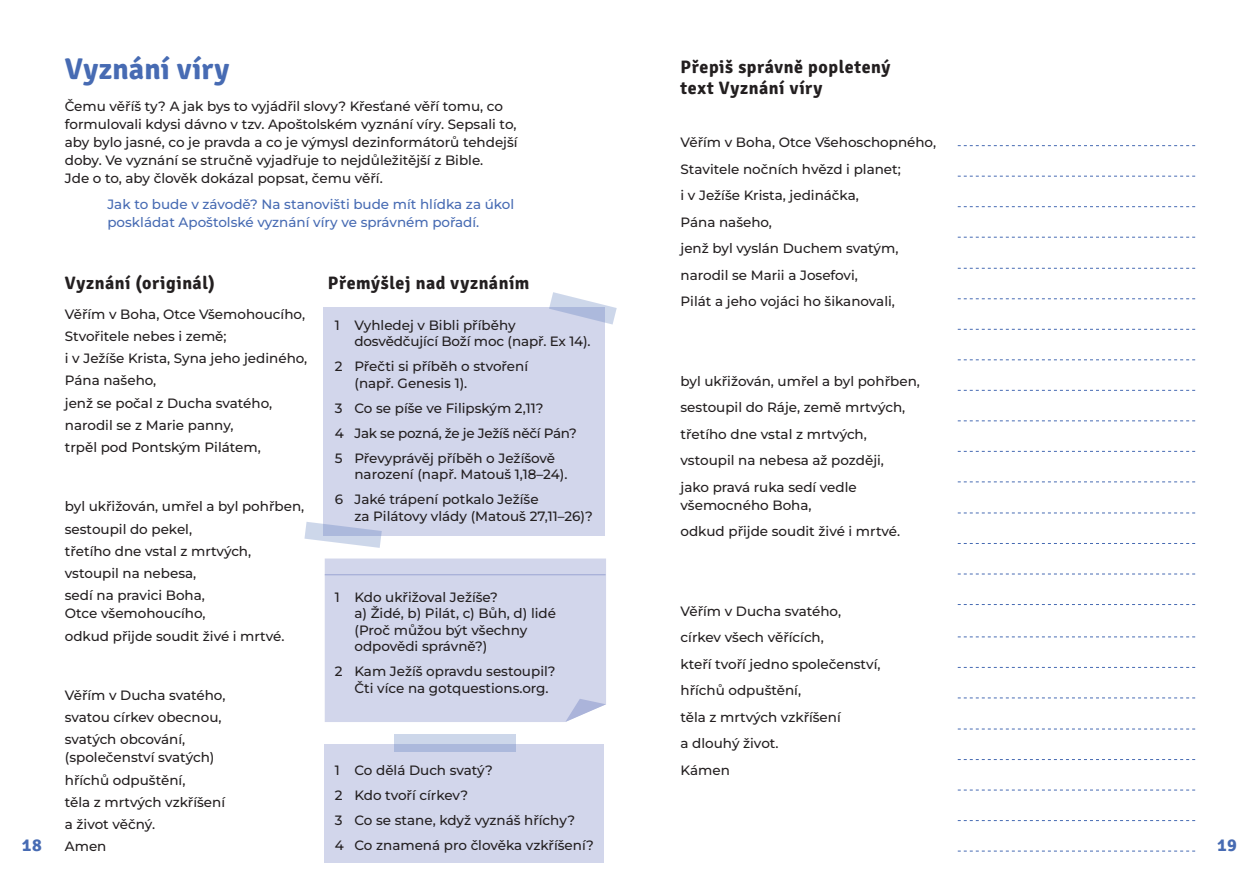
<style>
.page{position:relative;width:1259px;height:893px;background:#fff}
.page>*{position:absolute;margin:0;border:0;box-sizing:border-box;transform-origin:0 0}
.Nadpis{font:300 30px "Signika";letter-spacing:.005em;color:#476bb3}
.podnadpis{font:300 18px/21px "Signika";letter-spacing:.03em;color:#231f20}
.t1{font:300 18px "Signika";color:#476bb3}
.hl__text{font:500 13.5px/16.5px "Montserrat";color:#231f20}
.hl__text-2{font:500 13.5px/18px "Montserrat";color:#476bb3}
.hl__text-3{font:500 13.5px "Montserrat";letter-spacing:-.02em;color:#231f20}
</style>
<div class="page">
<div style="left:325px;top:558px;width:281px;height:164px;background:#d2d6eb"></div>
<div style="left:323px;top:307px;width:281px;height:229px;background:#d2d6eb"></div>
<div style="left:324px;top:744px;width:280px;height:118px;background:#d2d6eb"></div>
<svg style="left:394px;top:734px;width:122px;height:17px;background:#bfcae4"></svg>
<svg style="left:304px;top:522px;width:78px;height:26px"></svg>
<svg style="left:549px;top:292px;width:68px;height:33px"></svg>
<svg style="left:565px;top:699px;width:41px;height:23px"></svg>
<hr style="left:325px;top:574px;width:280px;height:1px;background:#9ba5d3">
<svg style="left:957px;top:145px;width:238px;height:1px"></svg>
<svg style="left:957px;top:390px;width:238px;height:1px"></svg>
<svg style="left:957px;top:268px;width:238px;height:1px"></svg>
<svg style="left:957px;top:513px;width:238px;height:1px"></svg>
<svg style="left:957px;top:729px;width:238px;height:1px"></svg>
<svg style="left:957px;top:206px;width:238px;height:1px"></svg>
<svg style="left:957px;top:451px;width:238px;height:1px"></svg>
<svg style="left:957px;top:667px;width:238px;height:1px"></svg>
<svg style="left:957px;top:329px;width:238px;height:1px"></svg>
<svg style="left:957px;top:574px;width:238px;height:1px"></svg>
<svg style="left:957px;top:790px;width:238px;height:1px"></svg>
<svg style="left:957px;top:176px;width:238px;height:1px"></svg>
<svg style="left:957px;top:420px;width:238px;height:1px"></svg>
<svg style="left:957px;top:636px;width:238px;height:1px"></svg>
<svg style="left:957px;top:298px;width:238px;height:1px"></svg>
<svg style="left:957px;top:543px;width:238px;height:1px"></svg>
<svg style="left:957px;top:759px;width:238px;height:1px"></svg>
<svg style="left:957px;top:237px;width:238px;height:1px"></svg>
<svg style="left:957px;top:481px;width:238px;height:1px"></svg>
<svg style="left:957px;top:698px;width:238px;height:1px"></svg>
<svg style="left:957px;top:359px;width:238px;height:1px"></svg>
<svg style="left:957px;top:604px;width:238px;height:1px"></svg>
<svg style="left:957px;top:820px;width:238px;height:1px"></svg>
<svg style="left:957px;top:851px;width:238px;height:1px"></svg>
<p class="Nadpis" style="left:65px;top:48px;width:166px">Vyznání víry</p>
<p class="hl__text" style="left:65px;top:97px;width:454px;line-height:18px">Čemu věříš ty? A jak bys to vyjádřil slovy? Křesťané věří tomu, co formulovali kdysi dávno v tzv. Apoštolském vyznání víry. Sepsali to, aby bylo jasné, co je pravda a co je výmysl dezinformátorů tehdejší doby. Ve vyznání se stručně vyjadřuje to nejdůležitější z Bible.<br>Jde o to, aby člověk dokázal popsat, čemu věří.</p>
<p class="hl__text-2" style="left:107px;top:195px;width:408px">Jak to bude v závodě? Na stanovišti bude mít hlídka za úkol poskládat Apoštolské vyznání víry ve správném pořadí.</p>
<p class="podnadpis" style="left:680px;top:56px;width:211px">Přepiš správně popletený text Vyznání víry</p>
<p class="hl__text" style="left:680px;top:134px;width:257px">Věřím v Boha, Otce Všehoschopného,</p>
<p class="hl__text" style="left:680px;top:160px;width:222px">Stavitele nočních hvězd i planet;</p>
<p class="hl__text" style="left:680px;top:187px;width:180px">i v Ježíše Krista, jedináčka,</p>
<p class="hl__text" style="left:680px;top:213px;width:93px">Pána našeho,</p>
<p class="hl__text" style="left:680px;top:240px;width:219px">jenž byl vyslán Duchem svatým,</p>
<p class="hl__text" style="left:680px;top:266px;width:179px">narodil se Marii a Josefovi,</p>
<p class="hl__text" style="left:680px;top:293px;width:216px">Pilát a jeho vojáci ho šikanovali,</p>
<p class="podnadpis" style="left:65px;top:271px;width:151px">Vyznání (originál)</p>
<p class="podnadpis" style="left:328px;top:271px;width:203px">Přemýšlej nad vyznáním</p>
<p class="hl__text" style="left:65px;top:305px;width:242px">Věřím v Boha, Otce Všemohoucího,</p>
<p class="hl__text" style="left:65px;top:327px;width:163px">Stvořitele nebes i země;</p>
<p class="hl__text" style="left:65px;top:350px;width:244px">i v Ježíše Krista, Syna jeho jediného,</p>
<p class="hl__text" style="left:65px;top:372px;width:93px">Pána našeho,</p>
<p class="hl__text" style="left:65px;top:394px;width:209px">jenž se počal z Ducha svatého,</p>
<p class="hl__text" style="left:65px;top:416px;width:170px">narodil se z Marie panny,</p>
<p class="hl__text" style="left:65px;top:439px;width:197px">trpěl pod Pontským Pilátem,</p>
<p class="hl__text" style="left:354px;top:316px;width:238px;text-indent:-19px">1 Vyhledej v Bibli příběhy dosvědčující Boží moc (např. Ex 14).</p>
<p class="hl__text" style="left:354px;top:358px;width:175px;text-indent:-19px">2 Přečti si příběh o stvoření (např. Genesis 1).</p>
<p class="hl__text" style="left:335px;top:399px;width:210px">3 Co se píše ve Filipským 2,11?</p>
<p class="hl__text-3" style="left:335px;top:424px;width:243px">4 Jak se pozná, že je Ježíš něčí Pán?</p>
<p class="hl__text" style="left:354px;top:449px;width:214px;text-indent:-19px">5 Převyprávěj příběh o Ježíšově narození (např. Matouš 1,18–24).</p>
<p class="hl__text" style="left:354px;top:491px;width:240px;text-indent:-19px">6 Jaké trápení potkalo Ježíše<br>za Pilátovy vlády (Matouš 27,11–26)?</p>
<p class="hl__text" style="left:680px;top:372px;width:241px">byl ukřižován, umřel a byl pohřben,</p>
<p class="hl__text" style="left:680px;top:399px;width:226px">sestoupil do Ráje, země mrtvých,</p>
<p class="hl__text" style="left:680px;top:425px;width:188px">třetího dne vstal z mrtvých,</p>
<p class="hl__text" style="left:680px;top:452px;width:205px">vstoupil na nebesa až později,</p>
<p class="hl__text" style="left:680px;top:478px;width:178px;line-height:18px">jako pravá ruka sedí vedle všemocného Boha,</p>
<p class="hl__text" style="left:680px;top:523px;width:221px">odkud přijde soudit živé i mrtvé.</p>
<p class="hl__text" style="left:65px;top:498px;width:241px">byl ukřižován, umřel a byl pohřben,</p>
<p class="hl__text" style="left:65px;top:520px;width:129px">sestoupil do pekel,</p>
<p class="hl__text" style="left:65px;top:542px;width:188px">třetího dne vstal z mrtvých,</p>
<p class="hl__text" style="left:65px;top:565px;width:133px">vstoupil na nebesa,</p>
<p class="hl__text" style="left:65px;top:586px;width:142px;line-height:18px">sedí na pravici Boha,<br>Otce všemohoucího,</p>
<p class="hl__text" style="left:65px;top:627px;width:221px">odkud přijde soudit živé i mrtvé.</p>
<p class="hl__text" style="left:354px;top:588px;width:203px;text-indent:-19px">1 Kdo ukřižoval Ježíše?<br>a) Židé, b) Pilát, c) Bůh, d) lidé (Proč můžou být všechny odpovědi správně?)</p>
<p class="hl__text" style="left:354px;top:663px;width:203px;text-indent:-19px">2 Kam Ježíš opravdu sestoupil?<br>Čti více na gotquestions.org.</p>
<p class="hl__text" style="left:680px;top:602px;width:162px">Věřím v Ducha svatého,</p>
<p class="hl__text" style="left:680px;top:629px;width:145px">církev všech věřících,</p>
<p class="hl__text" style="left:680px;top:655px;width:201px">kteří tvoří jedno společenství,</p>
<p class="hl__text" style="left:680px;top:682px;width:122px">hříchů odpuštění,</p>
<p class="hl__text" style="left:680px;top:708px;width:162px">těla z mrtvých vzkříšení</p>
<p class="hl__text" style="left:680px;top:735px;width:100px">a dlouhý život.</p>
<p class="hl__text" style="left:680px;top:761px;width:51px">Kámen</p>
<p class="hl__text" style="left:65px;top:686px;width:162px">Věřím v Ducha svatého,</p>
<p class="hl__text" style="left:65px;top:709px;width:158px">svatou církev obecnou,</p>
<p class="hl__text" style="left:65px;top:730px;width:151px;line-height:18px">svatých obcování, (společenství svatých)</p>
<p class="hl__text" style="left:65px;top:771px;width:122px">hříchů odpuštění,</p>
<p class="hl__text" style="left:65px;top:793px;width:162px">těla z mrtvých vzkříšení</p>
<p class="hl__text" style="left:65px;top:816px;width:92px">a život věčný.</p>
<p class="hl__text" style="left:65px;top:838px;width:43px">Amen</p>
<p class="hl__text" style="left:335px;top:762px;width:160px">1 Co dělá Duch svatý?</p>
<p class="hl__text" style="left:335px;top:787px;width:135px">2 Kdo tvoří církev?</p>
<p class="hl__text" style="left:335px;top:812px;width:242px">3 Co se stane, když vyznáš hříchy?</p>
<p class="hl__text" style="left:335px;top:837px;width:260px">4 Co znamená pro člověka vzkříšení?</p>
<h2 class="t1" style="left:22px;top:832px;width:22px">18</h2>
<h2 class="t1" style="left:1217px;top:832px;width:21px">19</h2>
</div>
